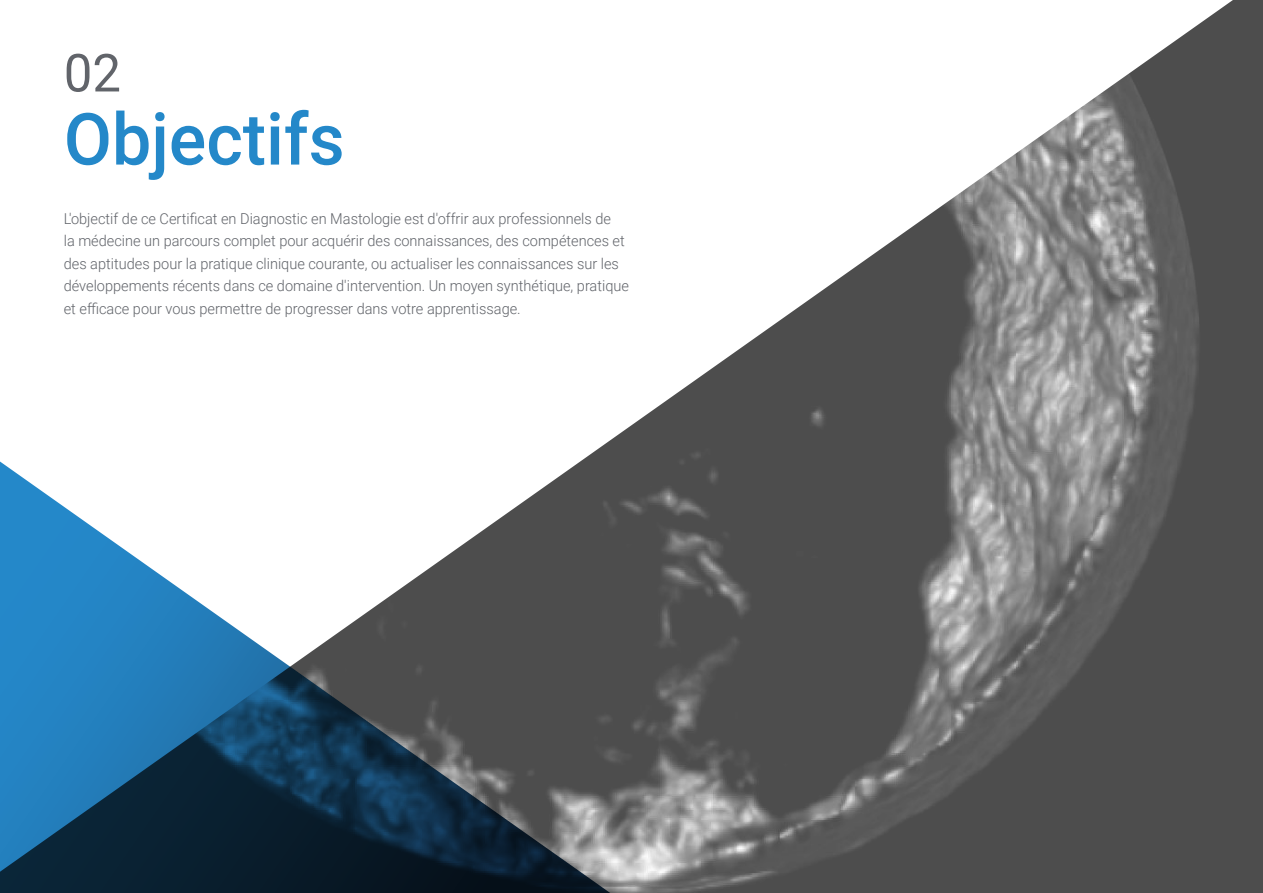
<style>
.page{position:relative;width:1263px;height:893px;background:#fff}
.page>*{position:absolute;margin:0;border:0;box-sizing:border-box;transform-origin:0 0}
.t1{font:500 72px "Roboto";color:#2488c9}
.t2{font:52.5px "Roboto";color:#61646a}
.t3{font:300 15px/22.5px "Roboto";color:#61646a}
</style>
<div class="page">
<img style="left:602px;top:0;width:661px;height:893px">
<svg style="left:0;top:446px;width:640px;height:447px"></svg>
<h2 class="t2" style="left:64px;top:36px;width:59px">02</h2>
<h1 class="t1" style="left:64px;top:89px;width:282px">Objectifs</h1>
<p class="t3" style="left:64px;top:207px;width:567px">L'objectif de ce Certificat en Diagnostic en Mastologie est d'offrir aux professionnels de<br>la médecine un parcours complet pour acquérir des connaissances, des compétences et des aptitudes pour la pratique clinique courante, ou actualiser les connaissances sur les développements récents dans ce domaine d'intervention. Un moyen synthétique, pratique et efficace pour vous permettre de progresser dans votre apprentissage.</p>
</div>
